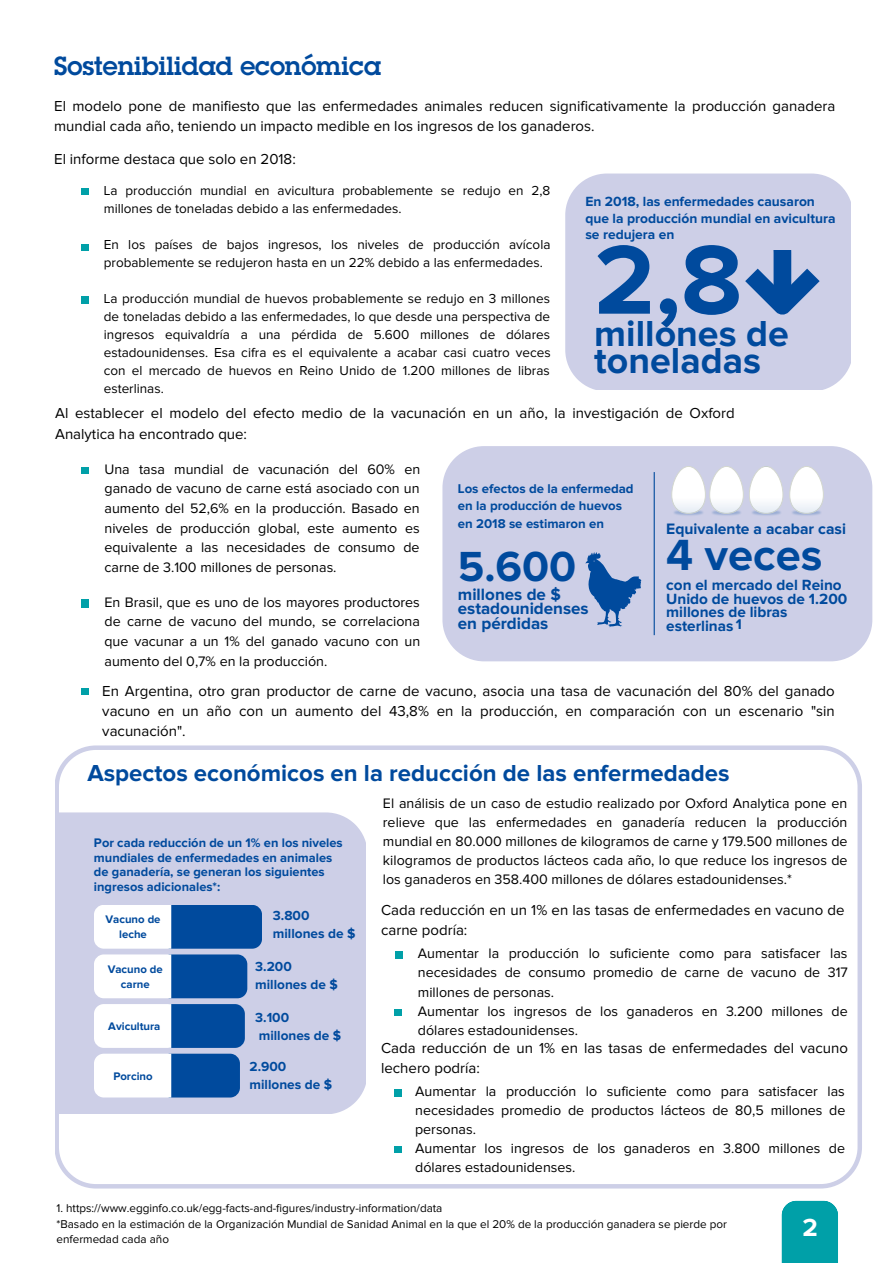
<style>
.page{position:relative;width:893px;height:1264px;background:#fff}
.page>*{position:absolute;margin:0;border:0;box-sizing:border-box;transform-origin:0 0}
.t1{font:700 101.25px "Proxima Nova";color:#004a9d}
.t2{font:700 45.3px "Proxima Nova";color:#004a9d}
.t3{font:700 43.65px "Proxima Nova";color:#004a9d}
.t4{font:700 37.5px/27px "Proxima Nova";color:#004a9d}
.t5{font:600 25.65px "Lubalin Graph Std";color:#004a9d}
.t6{font:700 25.65px "Proxima Nova";color:#fff}
.t7{font:700 24px "Proxima Nova";color:#004a9d}
.t8{font:700 16.95px/14.5px "Proxima Nova";color:#004a9d}
.t9{font:700 15.6px "Proxima Nova";color:#004a9d}
.t10{font:700 15.3px/13.5px "Proxima Nova";color:#004a9d}
.t11{font:15px/20.2px "Proxima Nova";color:#000}
.t12{font:700 14.7px "Proxima Nova";color:#004a9d}
.t13{font:14.25px/19px "Proxima Nova";color:#000;text-align:justify}
.t14{font:700 13.8px/16.4px "Proxima Nova";color:#004a9d}
.t15{font:700 13.65px/18px "Proxima Nova";color:#004a9d}
.t16{font:13.5px/18px "Proxima Nova";color:#000}
.t17{font:700 13.2px/17.5px "Proxima Nova";color:#004a9d}
.t18{font:700 12.9px/14.4px "Proxima Nova";color:#004a9d}
.t19{font:11.7px "Proxima Nova";color:#000}
.t20{font:700 11.4px/15px "Proxima Nova";color:#004a9d;text-align:center}
</style>
<div class="page">
<div style="left:781px;top:1200px;width:56px;height:62px;background:#00a0a8"></div>
<div style="left:442px;top:446px;width:430px;height:215px;background:#cdcfe7"></div>
<hr style="left:653px;top:472px;width:1px;height:163px;background:#004a9d">
<img style="left:672px;top:513px;width:32px;height:4px">
<img style="left:710px;top:513px;width:32px;height:4px">
<svg style="left:671px;top:466px;width:72px;height:47px"></svg>
<img style="left:750px;top:513px;width:32px;height:4px">
<svg style="left:749px;top:466px;width:34px;height:47px"></svg>
<img style="left:790px;top:513px;width:32px;height:4px">
<svg style="left:789px;top:466px;width:34px;height:47px"></svg>
<svg style="left:585px;top:552px;width:56px;height:75px;background:#7696c7"></svg>
<div style="left:81px;top:467px;width:7px;height:6px;background:#00a0a8"></div>
<div style="left:81px;top:599px;width:7px;height:8px;background:#00a0a8"></div>
<div style="left:81px;top:688px;width:7px;height:6px;background:#00a0a8"></div>
<div style="left:565px;top:173px;width:285px;height:217px;background:#cdcfe7"></div>
<svg style="left:742px;top:250px;width:77px;height:65px;background:#7294c6"></svg>
<div style="left:81px;top:188px;width:7px;height:7px;background:#00a0a8"></div>
<div style="left:81px;top:244px;width:7px;height:7px;background:#00a0a8"></div>
<div style="left:81px;top:297px;width:7px;height:6px;background:#00a0a8"></div>
<svg style="left:55px;top:745px;width:807px;height:443px"></svg>
<div style="left:395px;top:951px;width:7px;height:7px;background:#00a0a8"></div>
<div style="left:394px;top:1009px;width:7px;height:6px;background:#00a0a8"></div>
<div style="left:394px;top:1089px;width:7px;height:7px;background:#00a0a8"></div>
<div style="left:394px;top:1146px;width:7px;height:6px;background:#00a0a8"></div>
<div style="left:55px;top:812px;width:311px;height:301px;background:#cdcfe7"></div>
<svg style="left:94px;top:1053px;width:146px;height:44px"></svg>
<svg style="left:94px;top:1004px;width:151px;height:43px"></svg>
<svg style="left:94px;top:954px;width:153px;height:44px"></svg>
<svg style="left:94px;top:904px;width:168px;height:44px"></svg>
<p class="t5" style="left:54px;top:56px;width:328px">Sostenibilidad económica</p>
<p class="t11" style="left:54px;top:96px;width:782px">El modelo pone de manifiesto que las enfermedades animales reducen significativamente la producción ganadera mundial cada año, teniendo un impacto medible en los ingresos de los ganaderos.</p>
<p class="t11" style="left:54px;top:149px;width:243px">El informe destaca que solo en 2018:</p>
<p class="t16" style="left:104px;top:182px;width:448px">La producción mundial en avicultura probablemente se redujo en 2,8 millones de toneladas debido a las enfermedades.</p>
<p class="t16" style="left:104px;top:236px;width:448px">En los países de bajos ingresos, los niveles de producción avícola probablemente se redujeron hasta en un 22% debido a las enfermedades.</p>
<p class="t16" style="left:104px;top:289px;width:448px;text-align:justify">La producción mundial de huevos probablemente se redujo en 3 millones de toneladas debido a las enfermedades, lo que desde una perspectiva de ingresos equivaldría a una pérdida de 5.600 millones de dólares estadounidenses. Esa cifra es el equivalente a acabar casi cuatro veces con el mercado de huevos en Reino Unido de 1.200 millones de libras esterlinas.</p>
<p class="t14" style="left:585px;top:194px;width:251px">En 2018, las enfermedades causaron que la producción mundial en avicultura se redujera en</p>
<p class="t1" style="left:594px;top:234px;width:149px">2,8</p>
<p class="t4" style="left:594px;top:322px;width:196px">millones de toneladas</p>
<p class="t11" style="left:55px;top:404px;width:681px">Al establecer el modelo del efecto medio de la vacunación en un año, la investigación de Oxford<br>Analytica ha encontrado que:</p>
<p class="t13" style="left:104px;top:459px;width:317px;line-height:19.6px">Una tasa mundial de vacunación del 60% en ganado de vacuno de carne está asociado con un aumento del 52,6% en la producción. Basado en niveles de producción global, este aumento es equivalente a las necesidades de consumo de carne de 3.100 millones de personas.</p>
<p class="t13" style="left:104px;top:592px;width:317px;line-height:19.6px">En Brasil, que es uno de los mayores productores de carne de vacuno del mundo, se correlaciona que vacunar a un 1% del ganado vacuno con un aumento del 0,7% en la producción.</p>
<p class="t17" style="left:458px;top:480px;width:177px">Los efectos de la enfermedad en la producción de huevos en 2018 se estimaron en</p>
<p class="t3" style="left:458px;top:546px;width:120px">5.600</p>
<p class="t8" style="left:458px;top:587px;width:132px">millones de $ estadounidenses</p>
<p class="t8" style="left:458px;top:617px;width:92px">en pérdidas</p>
<p class="t9" style="left:666px;top:522px;width:181px">Equivalente a acabar casi</p>
<p class="t2" style="left:666px;top:534px;width:157px">4 veces</p>
<p class="t10" style="left:666px;top:579px;width:182px">con el mercado del Reino<br>Unido de huevos de 1.200 millones de libras esterlinas</p>
<p class="t12" style="left:735px;top:617px;width:8px">1</p>
<p class="t11" style="left:102px;top:681px;width:734px;text-align:justify">En Argentina, otro gran productor de carne de vacuno, asocia una tasa de vacunación del 80% del ganado vacuno en un año con un aumento del 43,8% en la producción, en comparación con un escenario "sin vacunación".</p>
<p class="t7" style="left:87px;top:761px;width:643px">Aspectos económicos en la reducción de las enfermedades</p>
<p class="t18" style="left:94px;top:836px;width:250px">Por cada reducción de un 1% en los niveles mundiales de enfermedades en animales de ganadería, se generan los siguientes ingresos adicionales*:</p>
<p class="t20" style="left:105px;top:911px;width:57px">Vacuno de leche</p>
<p class="t15" style="left:255px;top:957px;width:84px">3.200 millones de $</p>
<p class="t15" style="left:273px;top:906px;width:84px">3.800 millones de $</p>
<p class="t20" style="left:108px;top:961px;width:57px">Vacuno de carne</p>
<p class="t20" style="left:108px;top:1019px;width:54px">Avicultura</p>
<p class="t20" style="left:113px;top:1068px;width:41px">Porcino</p>
<p class="t15" style="left:255px;top:1008px;width:35px">3.100</p>
<p class="t15" style="left:259px;top:1026px;width:84px">millones de $</p>
<p class="t15" style="left:249px;top:1057px;width:84px">2.900 millones de $</p>
<p class="t13" style="left:383px;top:794px;width:466px">El análisis de un caso de estudio realizado por Oxford Analytica pone en relieve que las enfermedades en ganadería reducen la producción mundial en 80.000 millones de kilogramos de carne y 179.500 millones de kilogramos de productos lácteos cada año, lo que reduce los ingresos de los ganaderos en 358.400 millones de dólares estadounidenses.*</p>
<p class="t11" style="left:381px;top:900px;width:465px">Cada reducción en un 1% en las tasas de enfermedades en vacuno de carne podría:</p>
<p class="t13" style="left:418px;top:944px;width:431px">Aumentar la producción lo suficiente como para satisfacer las necesidades de consumo promedio de carne de vacuno de 317 millones de personas.</p>
<p class="t13" style="left:418px;top:1001px;width:431px">Aumentar los ingresos de los ganaderos en 3.200 millones de dólares estadounidenses.</p>
<p class="t11" style="left:381px;top:1038px;width:468px">Cada reducción de un 1% en las tasas de enfermedades del vacuno lechero podría:</p>
<p class="t13" style="left:415px;top:1082px;width:432px">Aumentar la producción lo suficiente como para satisfacer las necesidades promedio de productos lácteos de 80,5 millones de personas.</p>
<p class="t13" style="left:415px;top:1139px;width:431px">Aumentar los ingresos de los ganaderos en 3.800 millones de dólares estadounidenses.</p>
<p class="t19" style="left:56px;top:1202px;width:387px">1. https://www.egginfo.co.uk/egg-facts-and-figures/industry-information/data</p>
<p class="t19" style="left:56px;top:1218px;width:672px">*Basado en la estimación de la Organización Mundial de Sanidad Animal en la que el 20% de la producción ganadera se pierde por</p>
<p class="t19" style="left:56px;top:1233px;width:114px">enfermedad cada año</p>
<p class="t6" style="left:802px;top:1215px;width:17px">2</p>
</div>
